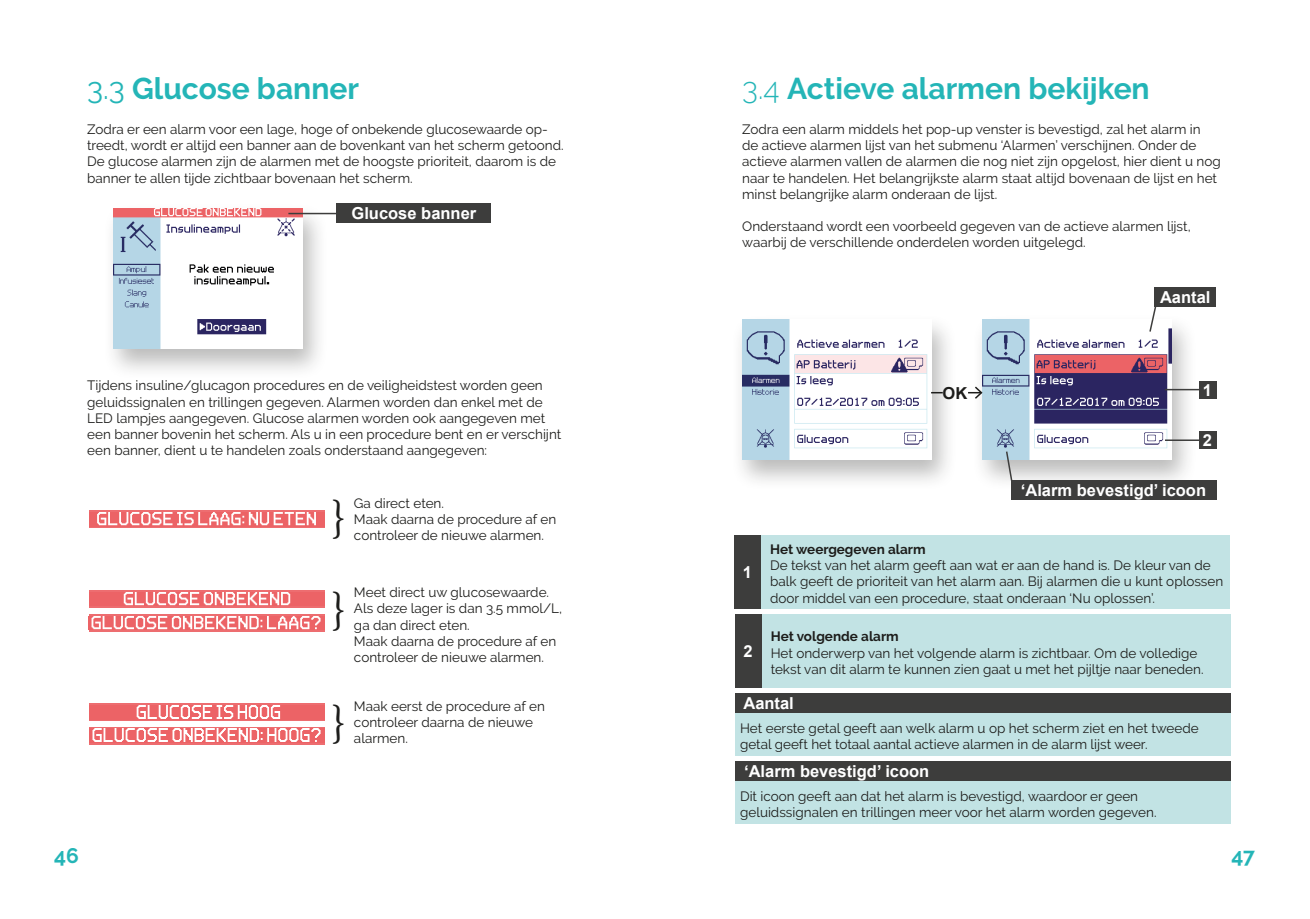
<style>
.page{position:relative;width:1310px;height:919px;background:#fff}
.page>*{position:absolute;margin:0;border:0;box-sizing:border-box;transform-origin:0 0}
.t1{font:45px "Minion Pro";color:#1d1d1b}
.H3-Alarmen{font:700 30px "Raleway";color:#24b5b7}
.t2{font:700 21px "Raleway";color:#24b5b7}
.t3{font:700 16.5px "Arial";color:#fff}
.t4{font:700 16.5px "Arial";color:#1d1d1b}
.t5{font:13.5px/16.2px "Raleway";color:#1d1d1b}
.t6{font:700 13.5px "Raleway";color:#1d1d1b}
.s1{font-weight:400}
.s2{font-weight:300}
</style>
<div class="page">
<div style="left:971px;top:314px;width:226px;height:177px;background:#1d1d1b;opacity:.3"></div>
<img style="left:982px;top:320px;width:189px;height:139px">
<div style="left:731px;top:314px;width:226px;height:177px;background:#1d1d1b;opacity:.3"></div>
<img style="left:742px;top:320px;width:189px;height:139px">
<div style="left:1199px;top:381px;width:17px;height:17px;background:#3d3d3c"></div>
<div style="left:1199px;top:431px;width:17px;height:17px;background:#3d3d3c"></div>
<div style="left:1011px;top:479px;width:205px;height:20px;background:#3d3d3c"></div>
<svg style="left:968px;top:385px;width:15px;height:15px"></svg>
<div style="left:749px;top:535px;width:481px;height:73px;background:#c2e3e4"></div>
<div style="left:734px;top:535px;width:27px;height:73px;background:#3d3d3c"></div>
<div style="left:750px;top:614px;width:480px;height:74px;background:#c2e3e4"></div>
<div style="left:735px;top:614px;width:26px;height:74px;background:#3d3d3c"></div>
<div style="left:735px;top:713px;width:495px;height:42px;background:#c2e3e4"></div>
<div style="left:735px;top:693px;width:495px;height:20px;background:#3d3d3c"></div>
<div style="left:735px;top:781px;width:495px;height:42px;background:#c2e3e4"></div>
<div style="left:735px;top:761px;width:495px;height:20px;background:#3d3d3c"></div>
<div style="left:1154px;top:287px;width:62px;height:20px;background:#3d3d3c"></div>
<hr style="left:1165px;top:439px;width:35px;height:2px;background:#3d3d3c">
<hr style="left:1165px;top:389px;width:35px;height:1px;background:#3d3d3c">
<svg style="left:1148px;top:307px;width:9px;height:26px"></svg>
<svg style="left:1005px;top:450px;width:8px;height:33px"></svg>
<div style="left:103px;top:203px;width:226px;height:177px;background:#1d1d1b;opacity:.3"></div>
<img style="left:114px;top:209px;width:189px;height:139px">
<div style="left:337px;top:203px;width:154px;height:20px;background:#3d3d3c"></div>
<hr style="left:288px;top:213px;width:49px;height:1px;background:#3d3d3c">
<div style="left:89px;top:509px;width:236px;height:18px;background:#ed6d70"></div>
<img style="left:97px;top:512px;width:219px;height:14px">
<svg style="left:89px;top:589px;width:236px;height:18px;background:#ee797c"></svg>
<img style="left:123px;top:592px;width:168px;height:13px">
<svg style="left:89px;top:614px;width:235px;height:17px"></svg>
<img style="left:89px;top:616px;width:235px;height:13px">
<div style="left:89px;top:703px;width:236px;height:18px;background:#ec6366"></div>
<img style="left:136px;top:705px;width:144px;height:14px">
<div style="left:89px;top:727px;width:236px;height:18px;background:linear-gradient(to right,#ed6d70,#ed6d70)"></div>
<img style="left:89px;top:729px;width:236px;height:13px">
<p class="H3-Alarmen" style="left:87px;top:72px;width:273px"><span class="s1">3.3</span> Glucose banner</p>
<p class="t5" style="left:87px;top:121px;width:478px">Zodra er een alarm voor een lage, hoge of onbekende glucosewaarde op&shy;treedt, wordt er altijd een banner aan de bovenkant van het scherm getoond.<br>De glucose alarmen zijn de alarmen met de hoogste prioriteit, daarom is de banner te allen tijde zichtbaar bovenaan het scherm.</p>
<p class="t3" style="left:351px;top:201px;width:126px">Glucose banner</p>
<p class="t5" style="left:87px;top:377px;width:476px">Tijdens insuline/glucagon procedures en de veiligheidstest worden geen geluidssignalen en trillingen gegeven. Alarmen worden dan enkel met de LED lampjes aangegeven. Glucose alarmen worden ook aangegeven met een banner bovenin het scherm. Als u in een procedure bent en er verschijnt een banner, dient u te handelen zoals onderstaand aangegeven:</p>
<p class="t1" style="left:331px;top:490px;width:17px">}</p>
<p class="t5" style="left:354px;top:494px;width:92px">Ga direct eten.</p>
<p class="t5" style="left:354px;top:511px;width:204px">Maak daarna de procedure af en controleer de nieuwe alarmen.</p>
<p class="t1" style="left:331px;top:581px;width:17px">}</p>
<p class="t1" style="left:331px;top:694px;width:17px">}</p>
<p class="t5" style="left:354px;top:584px;width:197px">Meet direct uw glucosewaarde.</p>
<p class="t5" style="left:354px;top:600px;width:210px">Als deze lager is dan 3.5 mmol/L, ga dan direct eten.</p>
<p class="t5" style="left:354px;top:633px;width:204px">Maak daarna de procedure af en controleer de nieuwe alarmen.</p>
<p class="t5" style="left:354px;top:697px;width:192px">Maak eerst de procedure af en controleer daarna de nieuwe alarmen.</p>
<p class="H3-Alarmen" style="left:742px;top:72px;width:409px"><span class="s2">3.4</span> Actieve alarmen bekijken</p>
<p class="t5" style="left:742px;top:121px;width:480px">Zodra een alarm middels het pop-up venster is bevestigd, zal het alarm in<br>de actieve alarmen lijst van het submenu ‘Alarmen’ verschijnen. Onder de actieve alarmen vallen de alarmen die nog niet zijn opgelost, hier dient u nog naar te handelen. Het belangrijkste alarm staat altijd bovenaan de lijst en het minst belangrijke alarm onderaan de lijst.</p>
<p class="t5" style="left:742px;top:218px;width:450px">Onderstaand wordt een voorbeeld gegeven van de actieve alarmen lijst, waarbij de verschillende onderdelen worden uitgelegd.</p>
<p class="t3" style="left:1160px;top:286px;width:52px">Aantal</p>
<p class="t3" style="left:743px;top:560px;width:11px">1</p>
<p class="t3" style="left:743px;top:640px;width:11px">2</p>
<p class="t4" style="left:942px;top:381px;width:26px">OK</p>
<p class="t3" style="left:1203px;top:378px;width:11px">1</p>
<p class="t3" style="left:1203px;top:429px;width:11px">2</p>
<p class="t3" style="left:1021px;top:478px;width:187px">‘Alarm bevestigd’ icoon</p>
<p class="t6" style="left:770px;top:541px;width:157px">Het weergegeven alarm</p>
<p class="t5" style="left:770px;top:557px;width:455px">De tekst van het alarm geeft aan wat er aan de hand is. De kleur van de balk geeft de prioriteit van het alarm aan. Bij alarmen die u kunt oplossen door middel van een procedure, staat onderaan ‘Nu oplossen’.</p>
<p class="t6" style="left:770px;top:629px;width:130px">Het volgende alarm</p>
<p class="t5" style="left:770px;top:644px;width:434px">Het onderwerp van het volgende alarm is zichtbaar. Om de volledige tekst van dit alarm te kunnen zien gaat u met het pijltje naar beneden.</p>
<p class="t3" style="left:743px;top:691px;width:52px">Aantal</p>
<p class="t5" style="left:740px;top:719px;width:460px">Het eerste getal geeft aan welk alarm u op het scherm ziet en het tweede getal geeft het totaal aantal actieve alarmen in de alarm lijst weer.</p>
<p class="t3" style="left:744px;top:759px;width:187px">‘Alarm bevestigd’ icoon</p>
<p class="t5" style="left:740px;top:787px;width:418px">Dit icoon geeft aan dat het alarm is bevestigd, waardoor er geen geluidssignalen en trillingen meer voor het alarm worden gegeven.</p>
<h3 class="t2" style="left:54px;top:843px;width:26px">46</h3>
<h3 class="t2" style="left:1231px;top:843px;width:25px">47</h3>
</div>
